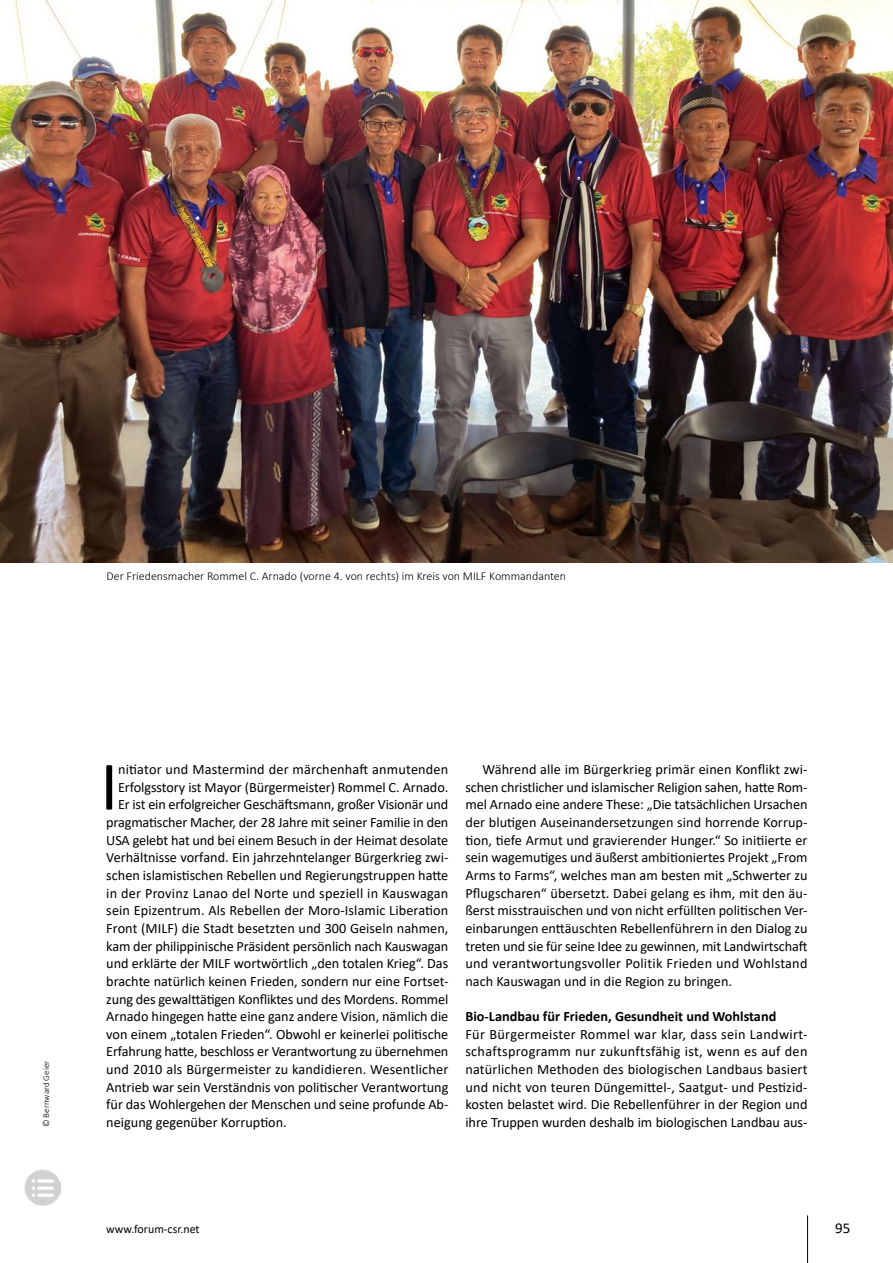
<style>
.page{position:relative;width:893px;height:1263px;background:#fff}
.page>*{position:absolute;margin:0;border:0;box-sizing:border-box;transform-origin:0 0}
.t1{font:69.9px "Calibri";color:#000}
.t2{font:15px "Calibri";color:#000}
.t3{font:14.25px/17.7px "Calibri";letter-spacing:-.005em;color:#000;text-align:justify}
.t4{font:14.25px "Calibri";letter-spacing:.015em;color:#000}
.t5{font:700 14.25px "Calibri";color:#000}
.t6{font:300 12px "Calibri";color:#000}
.t7{font:12px "Calibri";color:#000}
.t8{font:300 9px "Calibri";color:#000}
</style>
<div class="page">
<hr style="left:807px;top:1215px;width:1px;height:48px;background:#000">
<img style="left:25px;top:1169px;width:35px;height:36px">
<img style="left:0;top:0;width:893px;height:562px">
<p class="t6" style="left:106px;top:568px;width:461px">Der Friedensmacher Rommel C. Arnado (vorne 4. von rechts) im Kreis von MILF Kommandanten</p>
<p class="t8" style="left:41px;top:1127px;width:68px;rotate:-90deg">© Bernward Geier</p>
<h1 class="t1" style="left:100px;top:738px;width:19px">I</h1>
<p class="t4" style="left:118px;top:759px;width:332px">nitiator und Mastermind der märchenhaft anmutenden</p>
<p class="t3" style="left:118px;top:778px;width:332px">Erfolgsstory ist Mayor (Bürgermeister) Rommel C. Arnado.</p>
<p class="t3" style="left:118px;top:795px;width:332px">Er ist ein erfolgreicher Geschäftsmann, großer Visionär und</p>
<p class="t3" style="left:106px;top:813px;width:344px">pragmatischer Macher, der 28 Jahre mit seiner Familie in den</p>
<p class="t3" style="left:106px;top:831px;width:344px">USA gelebt hat und bei einem Besuch in der Heimat desolate</p>
<p class="t3" style="left:106px;top:848px;width:344px">Verhältnisse vorfand. Ein jahrzehntelanger Bürgerkrieg zwi-</p>
<p class="t3" style="left:106px;top:866px;width:344px">schen islamistischen Rebellen und Regierungstruppen hatte</p>
<p class="t4" style="left:106px;top:883px;width:344px">in der Provinz Lanao del Norte und speziell in Kauswagan</p>
<p class="t3" style="left:106px;top:901px;width:344px">sein Epizentrum. Als Rebellen der Moro-Islamic Liberation</p>
<p class="t3" style="left:106px;top:919px;width:344px">Front (MILF) die Stadt besetzten und 300 Geiseln nahmen,</p>
<p class="t3" style="left:106px;top:937px;width:344px">kam der philippinische Präsident persönlich nach Kauswagan</p>
<p class="t3" style="left:106px;top:954px;width:344px">und erklärte der MILF wortwörtlich „den totalen Krieg“. Das</p>
<p class="t3" style="left:106px;top:972px;width:344px">brachte natürlich keinen Frieden, sondern nur eine Fortset-</p>
<p class="t3" style="left:106px;top:989px;width:344px">zung des gewalttätigen Konfliktes und des Mordens. Rommel</p>
<p class="t3" style="left:106px;top:1007px;width:344px">Arnado hingegen hatte eine ganz andere Vision, nämlich die</p>
<p class="t3" style="left:106px;top:1025px;width:344px">von einem „totalen Frieden“. Obwohl er keinerlei politische</p>
<p class="t3" style="left:106px;top:1042px;width:344px">Erfahrung hatte, beschloss er Verantwortung zu übernehmen</p>
<p class="t4" style="left:106px;top:1059px;width:344px">und 2010 als Bürgermeister zu kandidieren. Wesentlicher</p>
<p class="t3" style="left:106px;top:1078px;width:344px">Antrieb war sein Verständnis von politischer Verantwortung</p>
<p class="t3" style="left:106px;top:1095px;width:344px">für das Wohlergehen der Menschen und seine profunde Ab-</p>
<p class="t3" style="left:106px;top:1113px;width:182px">neigung gegenüber Korruption.</p>
<p class="t3" style="left:465px;top:760px;width:344px;text-indent:17px">Während alle im Bürgerkrieg primär einen Konflikt zwi&shy;schen christlicher und islamischer Religion sahen, hatte Rom&shy;mel Arnado eine andere These: „Die tatsächlichen Ursachen der blutigen Auseinandersetzungen sind horrende Korrup&shy;tion, tiefe Armut und gravierender Hunger.“ So initiierte er sein wagemutiges und äußerst ambitioniertes Projekt „From Arms to Farms“, welches man am besten mit „Schwerter zu Pflugscharen“ übersetzt. Dabei gelang es ihm, mit den äu&shy;ßerst misstrauischen und von nicht erfüllten politischen Ver&shy;einbarungen enttäuschten Rebellenführern in den Dialog zu treten und sie für seine Idee zu gewinnen, mit Landwirtschaft und verantwortungsvoller Politik Frieden und Wohlstand nach Kauswagan und in die Region zu bringen.</p>
<p class="t5" style="left:465px;top:1007px;width:312px">Bio-Landbau für Frieden, Gesundheit und Wohlstand</p>
<p class="t3" style="left:465px;top:1025px;width:344px">Für Bürgermeister Rommel war klar, dass sein Landwirt&shy;schaftsprogramm nur zukunftsfähig ist, wenn es auf den natürlichen Methoden des biologischen Landbaus basiert und nicht von teuren Düngemittel-, Saatgut- und Pestizid&shy;kosten belastet wird. Die Rebellenführer in der Region und ihre Truppen wurden deshalb im biologischen Landbau aus-</p>
<p class="t7" style="left:106px;top:1221px;width:95px">www.forum-csr.net</p>
<p class="t2" style="left:835px;top:1218px;width:17px">95</p>
</div>
